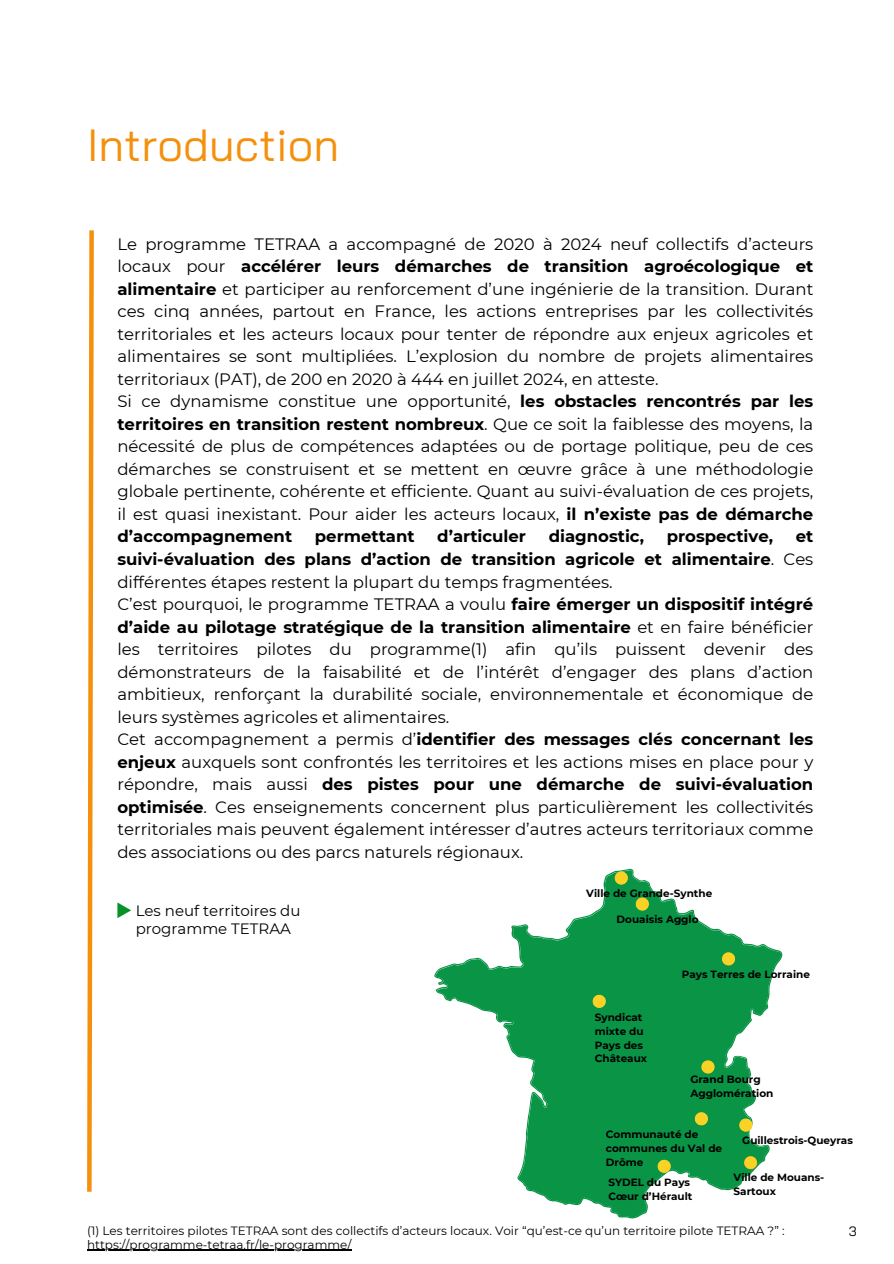
<style>
.page{position:relative;width:894px;height:1264px;background:#fff}
.page>*{position:absolute;margin:0;border:0;box-sizing:border-box;transform-origin:0 0}
.t1{font:45px "Bai Jamjuree";color:#f4900c}
.t2{font:16.5px/22.5px "Montserrat";color:#000}
.t3{font:700 16.5px "Montserrat";color:#000}
.t4{font:15px/18px "Montserrat";color:#000}
.t5{font:13.5px "Bai Jamjuree";color:#000}
.t6{font:12px "Montserrat";color:#000}
.t7{font:700 10.5px/14px "Montserrat";color:#000}
.s1{font-weight:700}
</style>
<div class="page">
<svg style="left:87px;top:230px;width:7px;height:962px"></svg>
<svg style="left:435px;top:869px;width:346px;height:337px;fill:#099446"></svg>
<svg style="left:614px;top:871px;width:13px;height:13px"></svg>
<div style="left:615px;top:871px;width:12px;height:13px;background:#fad225;border-radius:50%"></div>
<svg style="left:635px;top:897px;width:13px;height:13px"></svg>
<div style="left:636px;top:897px;width:12px;height:13px;background:#fad225;border-radius:50%"></div>
<svg style="left:721px;top:952px;width:14px;height:13px"></svg>
<div style="left:722px;top:952px;width:12px;height:13px;background:#fad225;border-radius:50%"></div>
<svg style="left:592px;top:994px;width:13px;height:13px"></svg>
<div style="left:593px;top:995px;width:12px;height:12px;background:#fad225;border-radius:50%"></div>
<svg style="left:701px;top:1060px;width:13px;height:13px"></svg>
<div style="left:701px;top:1060px;width:13px;height:13px;background:#fad225;border-radius:50%"></div>
<svg style="left:694px;top:1112px;width:13px;height:13px"></svg>
<div style="left:695px;top:1112px;width:12px;height:12px;background:#fad225;border-radius:50%"></div>
<svg style="left:739px;top:1118px;width:13px;height:13px"></svg>
<div style="left:739px;top:1118px;width:12px;height:13px;background:#fad225;border-radius:50%"></div>
<svg style="left:743px;top:1156px;width:14px;height:13px"></svg>
<div style="left:744px;top:1156px;width:12px;height:12px;background:#fad225;border-radius:50%"></div>
<svg style="left:657px;top:1159px;width:13px;height:13px"></svg>
<div style="left:657px;top:1160px;width:13px;height:12px;background:#fad225;border-radius:50%"></div>
<svg style="left:594px;top:1195px;width:187px;height:24px"></svg>
<svg style="left:117px;top:902px;width:14px;height:16px"></svg>
<hr style="left:87px;top:1249px;width:264px;height:1px;background:#000">
<h1 class="t1" style="left:87px;top:116px;width:254px">Introduction</h1>
<h2 class="t2" style="left:117px;top:233px;width:697px">Le programme TETRAA a accompagné de 2020 à 2024 neuf collectifs d’acteurs locaux pour <span class="s1">accélérer leurs démarches de transition agroécologique et alimentaire</span> et participer au renforcement d’une ingénierie de la transition. Durant ces cinq années, partout en France, les actions entreprises par les collectivités territoriales et les acteurs locaux pour tenter de répondre aux enjeux agricoles et alimentaires se sont multipliées. L’explosion du nombre de projets alimentaires territoriaux (PAT), de 200 en 2020 à 444 en juillet 2024, en atteste.<br>Si ce dynamisme constitue une opportunité, <span class="s1">les obstacles rencontrés par les territoires en transition restent nombreux</span>. Que ce soit la faiblesse des moyens, la nécessité de plus de compétences adaptées ou de portage politique, peu de ces démarches se construisent et se mettent en œuvre grâce à une méthodologie globale pertinente, cohérente et efficiente. Quant au suivi-évaluation de ces projets, il est quasi inexistant. Pour aider les acteurs locaux, <span class="s1">il n’existe pas de démarche d’accompagnement</span></h2>
<h2 class="t3" style="left:315px;top:526px;width:101px">permettant</h2>
<h2 class="t3" style="left:437px;top:526px;width:90px">d’articuler</h2>
<h2 class="t3" style="left:548px;top:526px;width:97px">diagnostic,</h2>
<h2 class="t3" style="left:666px;top:526px;width:108px">prospective,</h2>
<h2 class="t2" style="left:117px;top:525px;width:697px;text-indent:678px"><span class="s1">et suivi-évaluation des plans d’action de transition agricole et alimentaire</span>. Ces différentes étapes restent la plupart du temps fragmentées.<br>C’est pourquoi, le programme TETRAA a voulu <span class="s1">faire émerger un dispositif intégré d’aide au pilotage stratégique de la transition alimentaire</span> et en faire bénéficier les territoires pilotes du programme(1) afin qu’ils puissent devenir des démonstrateurs de la faisabilité et de l’intérêt d’engager des plans d’action ambitieux, renforçant la durabilité sociale, environnementale et économique de leurs systèmes agricoles et alimentaires.<br>Cet accompagnement a permis d’<span class="s1">identifier des messages clés concernant les enjeux</span> auxquels sont confrontés les territoires et les actions mises en place pour y répondre, mais aussi <span class="s1">des pistes pour une démarche de suivi-évaluation optimisée</span>. Ces enseignements concernent plus particulièrement les collectivités territoriales mais peuvent également intéresser d’autres acteurs territoriaux comme des associations ou des parcs naturels régionaux.</h2>
<h3 class="t7" style="left:586px;top:886px;width:127px">Ville de Grande-Synthe</h3>
<p class="t7" style="left:616px;top:912px;width:83px">Douaisis Agglo</p>
<p class="t4" style="left:136px;top:901px;width:166px">Les neuf territoires du programme TETRAA</p>
<p class="t7" style="left:594px;top:1010px;width:54px">Syndicat mixte du<br>Pays des<br>Châteaux</p>
<p class="t7" style="left:681px;top:967px;width:130px">Pays Terres de Lorraine</p>
<p class="t7" style="left:690px;top:1072px;width:85px">Grand Bourg<br>Agglomération</p>
<p class="t7" style="left:605px;top:1127px;width:118px">Communauté de communes du Val de<br>Drôme</p>
<p class="t7" style="left:742px;top:1133px;width:112px">Guillestrois-Queyras</p>
<p class="t7" style="left:733px;top:1170px;width:92px">Ville de Mouans-<br>Sartoux</p>
<p class="t7" style="left:608px;top:1174px;width:86px">SYDEL du Pays<br>Cœur d’Hérault</p>
<p class="t6" style="left:87px;top:1223px;width:698px">(1) Les territoires pilotes TETRAA sont des collectifs d’acteurs locaux. Voir “qu’est-ce qu’un territoire pilote TETRAA ?” :</p>
<p class="t6" style="left:87px;top:1237px;width:266px">https://programme-tetraa.fr/le-programme/</p>
<p class="t5" style="left:848px;top:1222px;width:9px">3</p>
</div>
